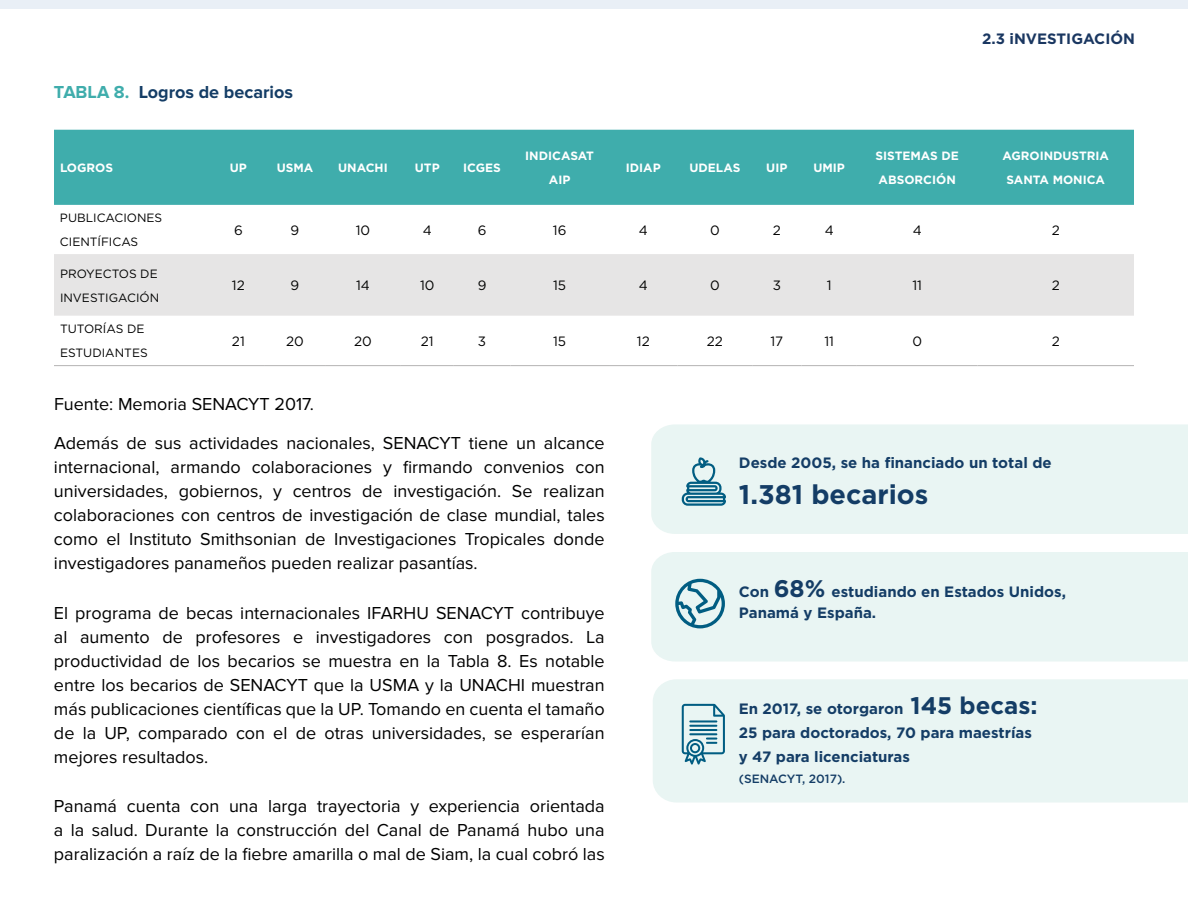
<style>
.page{position:relative;width:1188px;height:918px;background:#fff}
.page>*{position:absolute;margin:0;border:0;box-sizing:border-box;transform-origin:0 0}
.t1{font:700 27px "Gotham";color:#143d66}
.t2{font:18px/24px "Proxima Nova";color:#000100;text-align:justify}
.t3{font:18px "Proxima Nova";color:#000}
.t4{font:700 18px "Proxima Nova";color:#143d66}
.t5{font:700 15px/24px "Gotham";color:#143d66}
.t6{font:700 15px "Gotham";color:#1a3761}
.t7{font:13.5px "Gotham";color:#000100}
.t8{font:700 12px/24px "Gotham";color:#fff;text-align:center}
.t9{font:12px/24px "Gotham";color:#000100}
.t10{font:500 12px "Gotham";color:#143d66}
.s1{color:#3fadac}
.s2{font-size:24px}
</style>
<div class="page">
<div style="left:1px;top:0;width:1187px;height:9px;background:#e9eff6"></div>
<div style="left:653px;top:679px;width:535px;height:123px;background:#e9f5f3"></div>
<div style="left:651px;top:552px;width:537px;height:110px;background:#e9f5f3"></div>
<div style="left:54px;top:130px;width:1080px;height:75px;background:#3fadac"></div>
<div style="left:54px;top:254px;width:1080px;height:62px;background:#e6e5e5"></div>
<hr style="left:54px;top:365px;width:158px;height:1px;background:#b4b3b3">
<hr style="left:212px;top:365px;width:53px;height:1px;background:#b4b3b3">
<hr style="left:265px;top:365px;width:60px;height:1px;background:#b4b3b3">
<hr style="left:325px;top:365px;width:76px;height:1px;background:#b4b3b3">
<hr style="left:401px;top:365px;width:53px;height:1px;background:#b4b3b3">
<hr style="left:454px;top:365px;width:56px;height:1px;background:#b4b3b3">
<hr style="left:510px;top:365px;width:99px;height:1px;background:#b4b3b3">
<hr style="left:609px;top:365px;width:69px;height:1px;background:#b4b3b3">
<hr style="left:678px;top:365px;width:74px;height:1px;background:#b4b3b3">
<hr style="left:752px;top:365px;width:50px;height:1px;background:#b4b3b3">
<hr style="left:802px;top:365px;width:55px;height:1px;background:#b4b3b3">
<hr style="left:857px;top:365px;width:121px;height:1px;background:#b4b3b3">
<hr style="left:978px;top:365px;width:156px;height:1px;background:#b4b3b3">
<div style="left:651px;top:424px;width:537px;height:110px;background:#e9f5f3"></div>
<svg style="left:682px;top:457px;width:44px;height:49px;background:#91bbc8"></svg>
<svg style="left:682px;top:704px;width:43px;height:61px;background:#9dc3ce"></svg>
<svg style="left:675px;top:579px;width:50px;height:49px;background:#9bc2cd"></svg>
<p class="t4" style="left:54px;top:82px;width:241px"><span class="s1">TABLA 8.</span> Logros de becarios</p>
<p class="t8" style="left:60px;top:156px;width:55px">LOGROS</p>
<p class="t8" style="left:230px;top:156px;width:19px">UP</p>
<p class="t8" style="left:277px;top:156px;width:38px">USMA</p>
<p class="t8" style="left:338px;top:156px;width:51px">UNACHI</p>
<p class="t8" style="left:415px;top:156px;width:26px">UTP</p>
<p class="t8" style="left:463px;top:156px;width:39px">ICGES</p>
<p class="t8" style="left:525px;top:144px;width:70px">INDICASAT<br>AIP</p>
<p class="t6" style="left:982px;top:28px;width:154px">2.3 iNVESTIGACIÓN</p>
<p class="t8" style="left:626px;top:156px;width:36px">IDIAP</p>
<p class="t8" style="left:689px;top:156px;width:52px">UDELAS</p>
<p class="t8" style="left:766px;top:156px;width:23px">UIP</p>
<p class="t8" style="left:813px;top:156px;width:33px">UMIP</p>
<p class="t8" style="left:875px;top:144px;width:85px;text-align:left">SISTEMAS DE<br>ABSORCIÓN</p>
<p class="t8" style="left:1002px;top:144px;width:108px">AGROINDUSTRIA<br>SANTA MONICA</p>
<p class="t9" style="left:60px;top:206px;width:104px">PUBLICACIONES<br>CIENTÍFICAS</p>
<p class="t7" style="left:234px;top:221px;width:10px">6</p>
<p class="t7" style="left:291px;top:221px;width:10px">9</p>
<p class="t7" style="left:356px;top:221px;width:16px">10</p>
<p class="t7" style="left:423px;top:221px;width:11px">4</p>
<p class="t7" style="left:478px;top:221px;width:10px">6</p>
<p class="t7" style="left:553px;top:221px;width:15px">16</p>
<p class="t7" style="left:639px;top:221px;width:11px">4</p>
<p class="t7" style="left:710px;top:221px;width:11px">0</p>
<p class="t7" style="left:773px;top:221px;width:10px">2</p>
<p class="t7" style="left:825px;top:221px;width:11px">4</p>
<p class="t7" style="left:913px;top:221px;width:11px">4</p>
<p class="t7" style="left:1052px;top:221px;width:10px">2</p>
<p class="t9" style="left:60px;top:261px;width:101px">PROYECTOS DE<br>INVESTIGACIÓN</p>
<p class="t7" style="left:232px;top:277px;width:14px">12</p>
<p class="t7" style="left:291px;top:277px;width:10px">9</p>
<p class="t7" style="left:356px;top:277px;width:15px">14</p>
<p class="t7" style="left:420px;top:277px;width:16px">10</p>
<p class="t7" style="left:478px;top:277px;width:10px">9</p>
<p class="t7" style="left:553px;top:277px;width:15px">15</p>
<p class="t7" style="left:639px;top:277px;width:11px">4</p>
<p class="t7" style="left:710px;top:277px;width:11px">0</p>
<p class="t7" style="left:773px;top:277px;width:10px">3</p>
<p class="t7" style="left:827px;top:277px;width:6px">1</p>
<p class="t7" style="left:912px;top:277px;width:11px">11</p>
<p class="t7" style="left:1052px;top:277px;width:10px">2</p>
<p class="t9" style="left:60px;top:317px;width:89px">TUTORÍAS DE<br>ESTUDIANTES</p>
<p class="t7" style="left:232px;top:333px;width:14px">21</p>
<p class="t7" style="left:286px;top:333px;width:19px">20</p>
<p class="t7" style="left:354px;top:333px;width:19px">20</p>
<p class="t7" style="left:421px;top:333px;width:14px">21</p>
<p class="t7" style="left:478px;top:333px;width:10px">3</p>
<p class="t7" style="left:553px;top:333px;width:15px">15</p>
<p class="t7" style="left:637px;top:333px;width:14px">12</p>
<p class="t7" style="left:707px;top:333px;width:18px">22</p>
<p class="t7" style="left:770px;top:333px;width:14px">17</p>
<p class="t7" style="left:824px;top:333px;width:11px">11</p>
<p class="t7" style="left:912px;top:333px;width:11px">0</p>
<p class="t7" style="left:1052px;top:333px;width:10px">2</p>
<p class="t3" style="left:54px;top:393px;width:261px">Fuente: Memoria SENACYT 2017.</p>
<p class="t2" style="left:54px;top:432px;width:552px">Además de sus actividades nacionales, SENACYT tiene un alcance internacional, armando colaboraciones y firmando convenios con universidades, gobiernos, y centros de investigación. Se realizan colaboraciones con centros de investigación de clase mundial, tales como el Instituto Smithsonian de Investigaciones Tropicales donde investigadores panameños pueden realizar pasantías.</p>
<p class="t2" style="left:54px;top:601px;width:552px">El programa de becas internacionales IFARHU SENACYT contribuye al aumento de profesores e investigadores con posgrados. La productividad de los becarios se muestra en la Tabla 8. Es notable entre los becarios de SENACYT que la USMA y la UNACHI muestran más publicaciones científicas que la UP. Tomando en cuenta el tamaño de la UP, comparado con el de otras universidades, se esperarían mejores resultados.</p>
<p class="t2" style="left:54px;top:794px;width:552px">Panamá cuenta con una larga trayectoria y experiencia orientada a la salud. Durante la construcción del Canal de Panamá hubo una paralización a raíz de la fiebre amarilla o mal de Siam, la cual cobró las</p>
<p class="t5" style="left:739px;top:451px;width:314px">Desde 2005, se ha financiado un total de</p>
<h1 class="t1" style="left:739px;top:477px;width:191px">1.381 becarios</h1>
<p class="t5" style="left:739px;top:581px;width:329px;line-height:21px">Con <span class="s2">68%</span> estudiando en Estados Unidos,<br>Panamá y España.</p>
<p class="t5" style="left:739px;top:697px;width:300px">En 2017, se otorgaron <span class="s2">145 becas:<br></span>25 para doctorados, 70 para maestrías y 47 para licenciaturas</p>
<p class="t10" style="left:739px;top:771px;width:108px">(SENACYT, 2017).</p>
</div>
